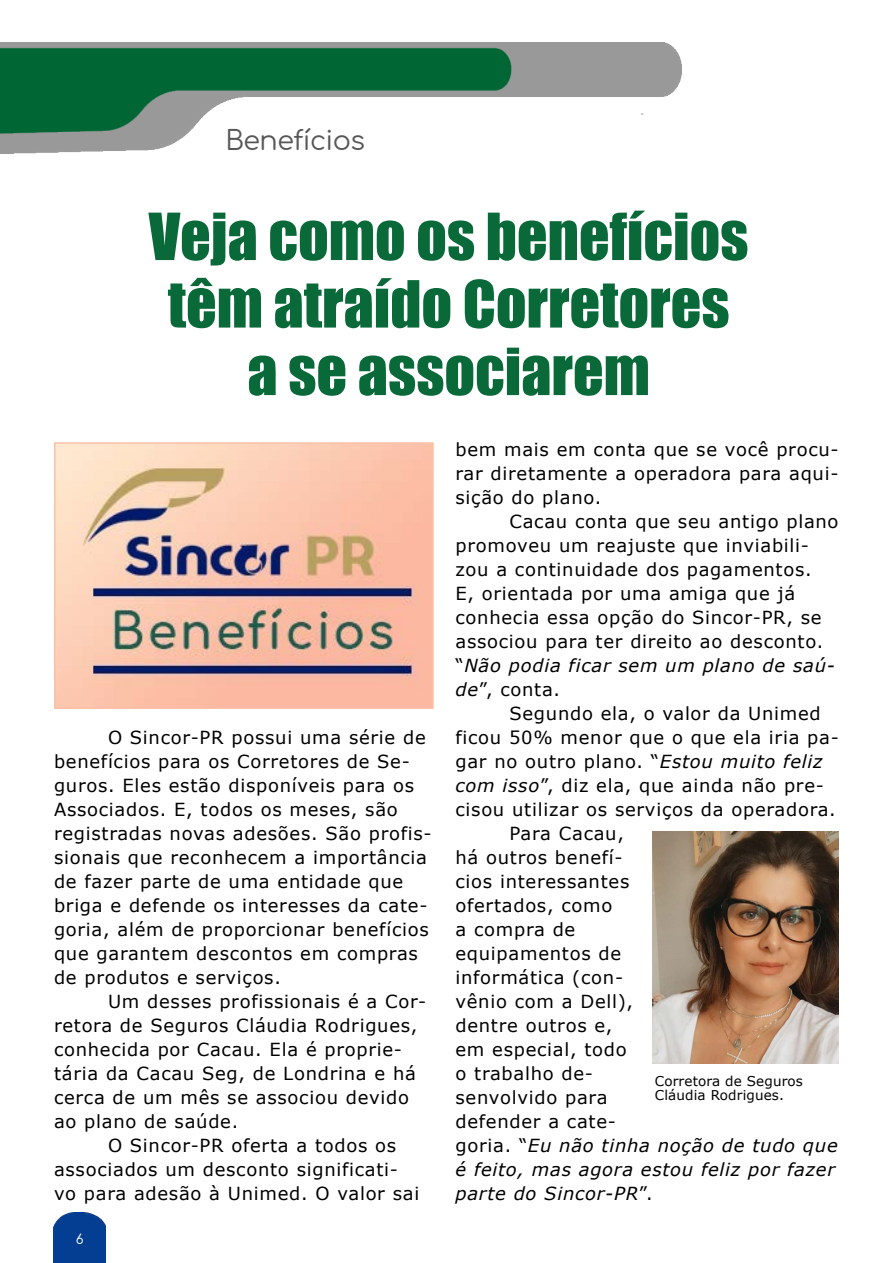
<style>
.page{position:relative;width:893px;height:1263px;background:#fff}
.page>*{position:absolute;margin:0;border:0;box-sizing:border-box;transform-origin:0 0}
.t1{font:60px/67.5px "Impact";color:#096938;text-align:center}
.t2{font:27px "Comfortaa";letter-spacing:-.02em;color:#575756}
.t3{font:18px/24px "Verdana";letter-spacing:.04em;color:#000}
.t4{font:italic 18px "Verdana";letter-spacing:.04em;color:#000}
.t5{font:13.5px/13.5px "Verdana";letter-spacing:.01em;color:#000}
.t6{font:13.5px "Comfortaa";color:#fff}
.s1{font-style:italic}
.s2{font-style:normal}
</style>
<div class="page">
<img style="left:54px;top:1212px;width:51px;height:51px">
<img style="left:0;top:43px;width:682px;height:111px">
<img style="left:57px;top:445px;width:374px;height:261px">
<div style="left:54px;top:442px;width:380px;height:267px;border:2px solid #fcc0a8"></div>
<img style="left:653px;top:831px;width:185px;height:232px">
<h2 class="t2" style="left:225px;top:116px;width:141px">Benefícios</h2>
<h1 class="t1" style="left:149px;top:201px;width:601px">Veja como os benefícios têm atraído Corretores a se associarem</h1>
<p class="t3" style="left:54px;top:725px;width:379px;text-indent:54px">O Sincor-PR possui uma série de benefícios para os Corretores de Se&shy;guros. Eles estão disponíveis para os Associados. E, todos os meses, são registradas novas adesões. São profis&shy;sionais que reconhecem a importância de fazer parte de uma entidade que briga e defende os interesses da cate&shy;goria, além de proporcionar benefícios que garantem descontos em compras de produtos e serviços.</p>
<p class="t3" style="left:108px;top:989px;width:320px">Um desses profissionais é a Cor-</p>
<p class="t3" style="left:54px;top:1013px;width:365px">retora de Seguros Cláudia Rodrigues,</p>
<p class="t3" style="left:54px;top:1037px;width:350px">conhecida por Cacau. Ela é proprie-</p>
<p class="t3" style="left:54px;top:1061px;width:363px">tária da Cacau Seg, de Londrina e há</p>
<p class="t3" style="left:54px;top:1085px;width:357px">cerca de um mês se associou devido</p>
<p class="t3" style="left:54px;top:1109px;width:186px">ao plano de saúde.</p>
<p class="t3" style="left:108px;top:1133px;width:290px">O Sincor-PR oferta a todos os</p>
<p class="t3" style="left:54px;top:1157px;width:346px">associados um desconto significati-</p>
<p class="t3" style="left:54px;top:1181px;width:367px">vo para adesão à Unimed. O valor sai</p>
<p class="t6" style="left:76px;top:1227px;width:9px">6</p>
<p class="t3" style="left:455px;top:437px;width:385px;text-align:justify">bem mais em conta que se você procu&shy;rar diretamente a operadora para aqui&shy;sição do plano.</p>
<p class="t3" style="left:455px;top:509px;width:385px;text-indent:54px">Cacau conta que seu antigo plano promoveu um reajuste que inviabili&shy;zou a continuidade dos pagamentos.<br>E, orientada por uma amiga que já conhecia essa opção do Sincor-PR, se associou para ter direito ao desconto. “<span class="s1">Não podia ficar sem um plano de saú&shy;de</span>”, conta.</p>
<p class="t3" style="left:509px;top:701px;width:313px">Segundo ela, o valor da Unimed</p>
<p class="t3" style="left:455px;top:725px;width:385px">ficou 50% menor que o que ela iria pa-</p>
<p class="t3" style="left:455px;top:749px;width:369px">gar no outro plano. “<span class="s1">Estou muito feliz</span></p>
<p class="t3" style="left:455px;top:773px;width:370px"><span class="s1">com isso</span>”, diz ela, que ainda não pre-</p>
<p class="t3" style="left:455px;top:797px;width:382px">cisou utilizar os serviços da operadora.</p>
<p class="t3" style="left:509px;top:821px;width:116px">Para Cacau,</p>
<p class="t3" style="left:455px;top:845px;width:169px">há outros benefí-</p>
<p class="t3" style="left:455px;top:869px;width:175px">cios interessantes</p>
<p class="t3" style="left:455px;top:893px;width:158px">ofertados, como</p>
<p class="t3" style="left:455px;top:917px;width:121px">a compra de</p>
<p class="t3" style="left:455px;top:941px;width:167px">equipamentos de</p>
<p class="t3" style="left:455px;top:965px;width:169px">informática (con-</p>
<p class="t3" style="left:455px;top:989px;width:179px">vênio com a Dell),</p>
<p class="t3" style="left:455px;top:1013px;width:158px">dentre outros e,</p>
<p class="t3" style="left:455px;top:1037px;width:173px">em especial, todo</p>
<p class="t3" style="left:455px;top:1061px;width:139px">o trabalho de-</p>
<p class="t3" style="left:455px;top:1085px;width:154px">senvolvido para</p>
<p class="t3" style="left:455px;top:1109px;width:162px">defender a cate-</p>
<p class="t4" style="left:455px;top:1133px;width:384px"><span class="s2">goria. “</span>Eu não tinha noção de tudo que</p>
<p class="t4" style="left:455px;top:1157px;width:381px">é feito, mas agora estou feliz por fazer</p>
<p class="t4" style="left:455px;top:1181px;width:199px">parte do Sincor-PR<span class="s2">”.</span></p>
<p class="t5" style="left:655px;top:1074px;width:150px">Corretora de Seguros<br>Cláudia Rodrigues.</p>
</div>
